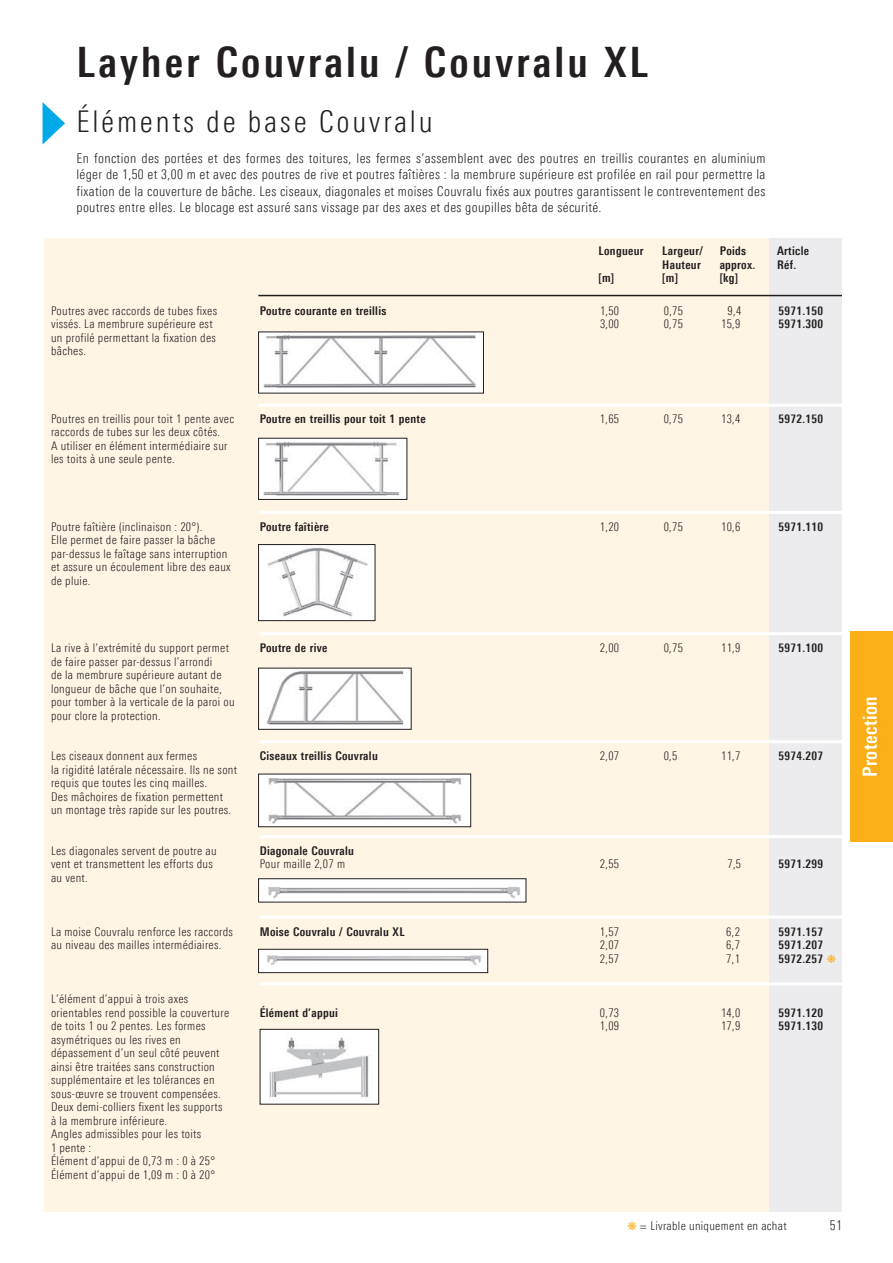
<style>
.page{position:relative;width:893px;height:1263px;background:#fff}
.page>*{position:absolute;margin:0;border:0;box-sizing:border-box;transform-origin:0 0}
.t1{font:700 42px "Linotype Univers 620 Cn";letter-spacing:.075em;color:#231f20}
.t2{font:300 30px "Linotype Univers 320 Cn";letter-spacing:.09em;color:#231f20}
.t3{font:700 19.5px "Linotype Univers 620 Cn";letter-spacing:.025em;color:#fff}
.t4{font:300 13.5px/16.5px "Linotype Univers 320 Cn";letter-spacing:.025em;color:#231f20;text-align:justify}
.t5{font:300 12px/13.5px "Linotype Univers 320 Cn";letter-spacing:.025em;color:#231f20}
.t6{font:700 12px "Linotype Univers 620 Cn";letter-spacing:.025em;color:#231f20}
</style>
<div class="page">
<div style="left:850px;top:631px;width:43px;height:211px;background:#faaf18"></div>
<div style="left:44px;top:238px;width:727px;height:974px;background:#fef5e5"></div>
<div style="left:770px;top:238px;width:72px;height:974px;background:#ececee"></div>
<hr style="left:258px;top:295px;width:584px;height:1px;background:#231f20">
<svg style="left:43px;top:102px;width:22px;height:42px"></svg>
<div style="left:259px;top:438px;width:148px;height:61px;background:#fff"></div>
<img style="left:263px;top:442px;width:137px;height:54px">
<div style="left:258px;top:438px;width:149px;height:62px;border:1px solid #231f20"></div>
<div style="left:259px;top:544px;width:116px;height:77px;background:#fff"></div>
<img style="left:267px;top:548px;width:101px;height:69px">
<div style="left:258px;top:544px;width:117px;height:77px;border:1px solid #231f20"></div>
<hr style="left:258px;top:404px;width:609px;height:3px;background:#fff">
<hr style="left:260px;top:511px;width:607px;height:3px;background:#fff">
<hr style="left:260px;top:632px;width:589px;height:3px;background:#fff">
<hr style="left:260px;top:740px;width:589px;height:3px;background:#fff">
<hr style="left:260px;top:835px;width:589px;height:3px;background:#fff">
<hr style="left:260px;top:915px;width:607px;height:3px;background:#fff">
<hr style="left:260px;top:982px;width:607px;height:3px;background:#fff">
<div style="left:260px;top:1029px;width:119px;height:75px;background:#fff"></div>
<img style="left:269px;top:1037px;width:103px;height:61px">
<div style="left:260px;top:1029px;width:119px;height:75px;border:1px solid #231f20"></div>
<div style="left:259px;top:774px;width:212px;height:53px;background:#fff"></div>
<img style="left:268px;top:778px;width:194px;height:46px">
<div style="left:258px;top:774px;width:213px;height:53px;border:1px solid #231f20"></div>
<div style="left:259px;top:668px;width:152px;height:61px;background:#fff"></div>
<img style="left:266px;top:670px;width:138px;height:55px">
<div style="left:259px;top:332px;width:224px;height:61px;background:#fff"></div>
<img style="left:264px;top:335px;width:212px;height:53px">
<div style="left:259px;top:949px;width:229px;height:24px;background:#fff"></div>
<img style="left:267px;top:955px;width:214px;height:10px">
<div style="left:258px;top:949px;width:230px;height:24px;border:1px solid #231f20"></div>
<div style="left:259px;top:879px;width:267px;height:23px;background:#fff"></div>
<img style="left:268px;top:887px;width:252px;height:12px">
<div style="left:258px;top:878px;width:268px;height:24px;border:1px solid #231f20"></div>
<h1 class="t1" style="left:77px;top:37px;width:573px">Layher Couvralu / Couvralu XL</h1>
<h2 class="t2" style="left:77px;top:104px;width:358px">Éléments de base Couvralu</h2>
<p class="t4" style="left:77px;top:150px;width:690px">En fonction des portées et des formes des toitures, les fermes s’assemblent avec des poutres en treillis courantes en aluminium léger de 1,50 et 3,00 m et avec des poutres de rive et poutres faîtières : la membrure supérieure est profilée en rail pour permettre la fixation de la couverture de bâche. Les ciseaux, diagonales et moises Couvralu fixés aux poutres garantissent le contreventement des poutres entre elles. Le blocage est assuré sans vissage par des axes et des goupilles bêta de sécurité.</p>
<p class="t5" style="left:51px;top:304px;width:168px">Poutres avec raccords de tubes fixes vissés. La membrure supérieure est un profilé permettant la fixation des bâches.</p>
<p class="t6" style="left:598px;top:244px;width:47px">Longueur</p>
<p class="t6" style="left:662px;top:244px;width:42px">Largeur/</p>
<p class="t6" style="left:720px;top:244px;width:28px">Poids</p>
<p class="t6" style="left:777px;top:244px;width:34px">Article</p>
<p class="t6" style="left:662px;top:257px;width:40px">Hauteur</p>
<p class="t6" style="left:720px;top:257px;width:37px">approx.</p>
<p class="t6" style="left:777px;top:257px;width:21px">Réf.</p>
<p class="t6" style="left:598px;top:271px;width:17px">[m]</p>
<p class="t6" style="left:662px;top:271px;width:17px">[m]</p>
<p class="t6" style="left:720px;top:271px;width:20px">[kg]</p>
<p class="t6" style="left:260px;top:303px;width:128px">Poutre courante en treillis</p>
<p class="t5" style="left:600px;top:304px;width:21px">1,50</p>
<p class="t5" style="left:664px;top:304px;width:21px">0,75</p>
<p class="t5" style="left:727px;top:304px;width:15px">9,4</p>
<p class="t6" style="left:779px;top:303px;width:46px">5971.150</p>
<p class="t5" style="left:600px;top:317px;width:21px">3,00</p>
<p class="t5" style="left:664px;top:317px;width:21px">0,75</p>
<p class="t5" style="left:721px;top:317px;width:21px">15,9</p>
<p class="t6" style="left:779px;top:317px;width:46px">5971.300</p>
<p class="t5" style="left:51px;top:412px;width:185px">Poutres en treillis pour toit 1 pente avec raccords de tubes sur les deux côtés.<br>A utiliser en élément intermédiaire sur les toits à une seule pente.</p>
<p class="t5" style="left:51px;top:520px;width:181px">Poutre faîtière (inclinaison : 20°).<br>Elle permet de faire passer la bâche par-dessus le faîtage sans interruption et assure un écoulement libre des eaux de pluie.</p>
<p class="t5" style="left:51px;top:641px;width:185px">La rive à l’extrémité du support permet de faire passer par-dessus l’arrondi<br>de la membrure supérieure autant de longueur de bâche que l’on souhaite, pour tomber à la verticale de la paroi ou pour clore la protection.</p>
<p class="t5" style="left:51px;top:749px;width:188px">Les ciseaux donnent aux fermes<br>la rigidité latérale nécessaire. Ils ne sont requis que toutes les cinq mailles.<br>Des mâchoires de fixation permettent un montage très rapide sur les poutres.</p>
<p class="t5" style="left:51px;top:844px;width:167px">Les diagonales servent de poutre au vent et transmettent les efforts dus au vent.</p>
<p class="t5" style="left:51px;top:925px;width:183px">La moise Couvralu renforce les raccords au niveau des mailles intermédiaires.</p>
<p class="t5" style="left:51px;top:992px;width:180px">L’élément d’appui à trois axes orientables rend possible la couverture de toits 1 ou 2 pentes. Les formes asymétriques ou les rives en dépassement d’un seul côté peuvent ainsi être traitées sans construction supplémentaire et les tolérances en sous-œuvre se trouvent compensées.<br>Deux demi-colliers fixent les supports à la membrure inférieure.<br>Angles admissibles pour les toits<br>1 pente :<br>Élément d’appui de 0,73 m : 0 à 25°<br>Élément d’appui de 1,09 m : 0 à 20°</p>
<p class="t6" style="left:260px;top:411px;width:167px">Poutre en treillis pour toit 1 pente</p>
<p class="t5" style="left:600px;top:412px;width:21px">1,65</p>
<p class="t5" style="left:664px;top:412px;width:21px">0,75</p>
<p class="t5" style="left:721px;top:412px;width:21px">13,4</p>
<p class="t6" style="left:779px;top:411px;width:46px">5972.150</p>
<p class="t6" style="left:260px;top:519px;width:70px">Poutre faîtière</p>
<p class="t5" style="left:600px;top:520px;width:21px">1,20</p>
<p class="t5" style="left:664px;top:520px;width:21px">0,75</p>
<p class="t5" style="left:721px;top:520px;width:21px">10,6</p>
<p class="t6" style="left:778px;top:519px;width:46px">5971.110</p>
<p class="t6" style="left:260px;top:641px;width:69px">Poutre de rive</p>
<p class="t5" style="left:600px;top:641px;width:21px">2,00</p>
<p class="t5" style="left:664px;top:641px;width:21px">0,75</p>
<p class="t5" style="left:721px;top:641px;width:21px">11,9</p>
<p class="t6" style="left:778px;top:641px;width:46px">5971.100</p>
<p class="t6" style="left:260px;top:749px;width:120px">Ciseaux treillis Couvralu</p>
<p class="t5" style="left:600px;top:749px;width:21px">2,07</p>
<p class="t5" style="left:664px;top:749px;width:15px">0,5</p>
<p class="t5" style="left:721px;top:749px;width:21px">11,7</p>
<p class="t6" style="left:778px;top:749px;width:46px">5974.207</p>
<p class="t6" style="left:260px;top:843px;width:96px">Diagonale Couvralu</p>
<p class="t5" style="left:260px;top:857px;width:87px">Pour maille 2,07 m</p>
<p class="t5" style="left:600px;top:857px;width:21px">2,55</p>
<p class="t5" style="left:727px;top:857px;width:15px">7,5</p>
<p class="t6" style="left:778px;top:857px;width:46px">5971.299</p>
<p class="t6" style="left:260px;top:924px;width:146px">Moise Couvralu / Couvralu XL</p>
<p class="t5" style="left:600px;top:925px;width:21px">1,57</p>
<p class="t5" style="left:726px;top:925px;width:15px">6,2</p>
<p class="t6" style="left:778px;top:924px;width:46px">5971.157</p>
<p class="t5" style="left:600px;top:938px;width:21px">2,07</p>
<p class="t5" style="left:726px;top:938px;width:15px">6,7</p>
<p class="t6" style="left:778px;top:938px;width:46px">5971.207</p>
<p class="t5" style="left:600px;top:952px;width:21px">2,57</p>
<p class="t5" style="left:726px;top:952px;width:15px">7,1</p>
<p class="t6" style="left:778px;top:951px;width:46px">5972.257</p>
<p class="t6" style="left:260px;top:1005px;width:80px">Élément d’appui</p>
<p class="t5" style="left:600px;top:1006px;width:21px">0,73</p>
<p class="t5" style="left:721px;top:1006px;width:21px">14,0</p>
<p class="t6" style="left:778px;top:1005px;width:46px">5971.120</p>
<p class="t5" style="left:600px;top:1019px;width:21px">1,09</p>
<p class="t5" style="left:721px;top:1019px;width:21px">17,9</p>
<p class="t6" style="left:778px;top:1019px;width:46px">5971.130</p>
<h3 class="t3" style="left:858px;top:777px;width:83px;rotate:-90deg">Protection</h3>
<p class="t5" style="left:640px;top:1219px;width:148px">= Livrable uniquement en achat</p>
<p class="t4" style="left:830px;top:1217px;width:14px">51</p>
</div>
